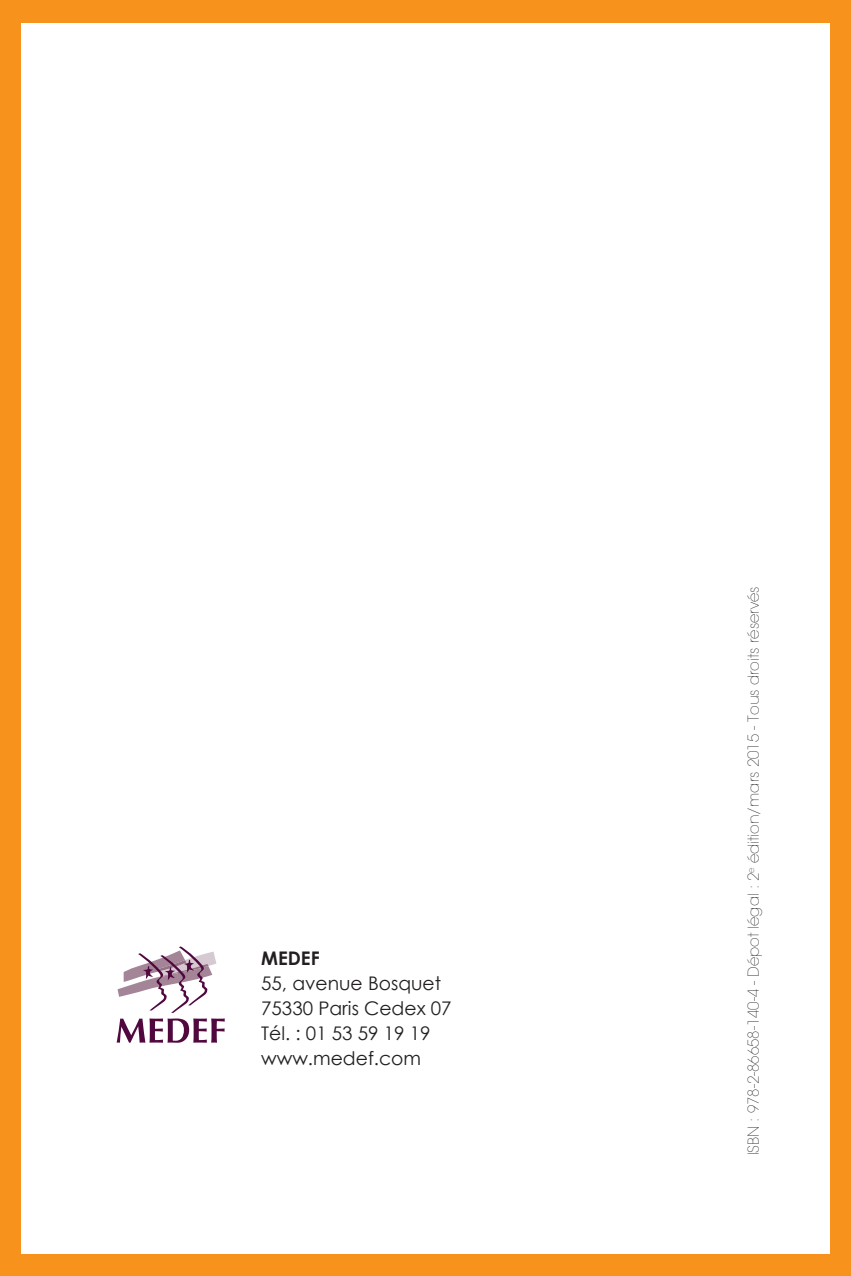
<style>
.page{position:relative;width:851px;height:1276px;background:#fff}
.page>*{position:absolute;margin:0;border:0;box-sizing:border-box;transform-origin:0 0}
.t1{font:18.75px/25px "Century Gothic";color:#231f20}
.t2{font:700 18.75px "Century Gothic";color:#231f20}
.t3{font:200 15px "Avant Garde";color:#231f20}
</style>
<div class="page">
<div style="left:0;top:0;width:850px;height:1276px;background:#f7931d"></div>
<div style="left:21px;top:23px;width:808px;height:1230px;background:#fff"></div>
<svg style="left:117px;top:946px;width:108px;height:96px"></svg>
<p class="t2" style="left:261px;top:947px;width:60px">MEDEF</p>
<p class="t1" style="left:261px;top:971px;width:192px">55, avenue Bosquet<br>75330 Paris Cedex 07<br>Tél. : 01 53 59 19 19 www.medef.com</p>
<p class="t3" style="left:744px;top:1155px;width:570px;rotate:-90deg">ISBN : 978-2-86658-140-4 - Dépot légal : 2<sup>e</sup> édition/mars 2015 - Tous droits réservés</p>
</div>
